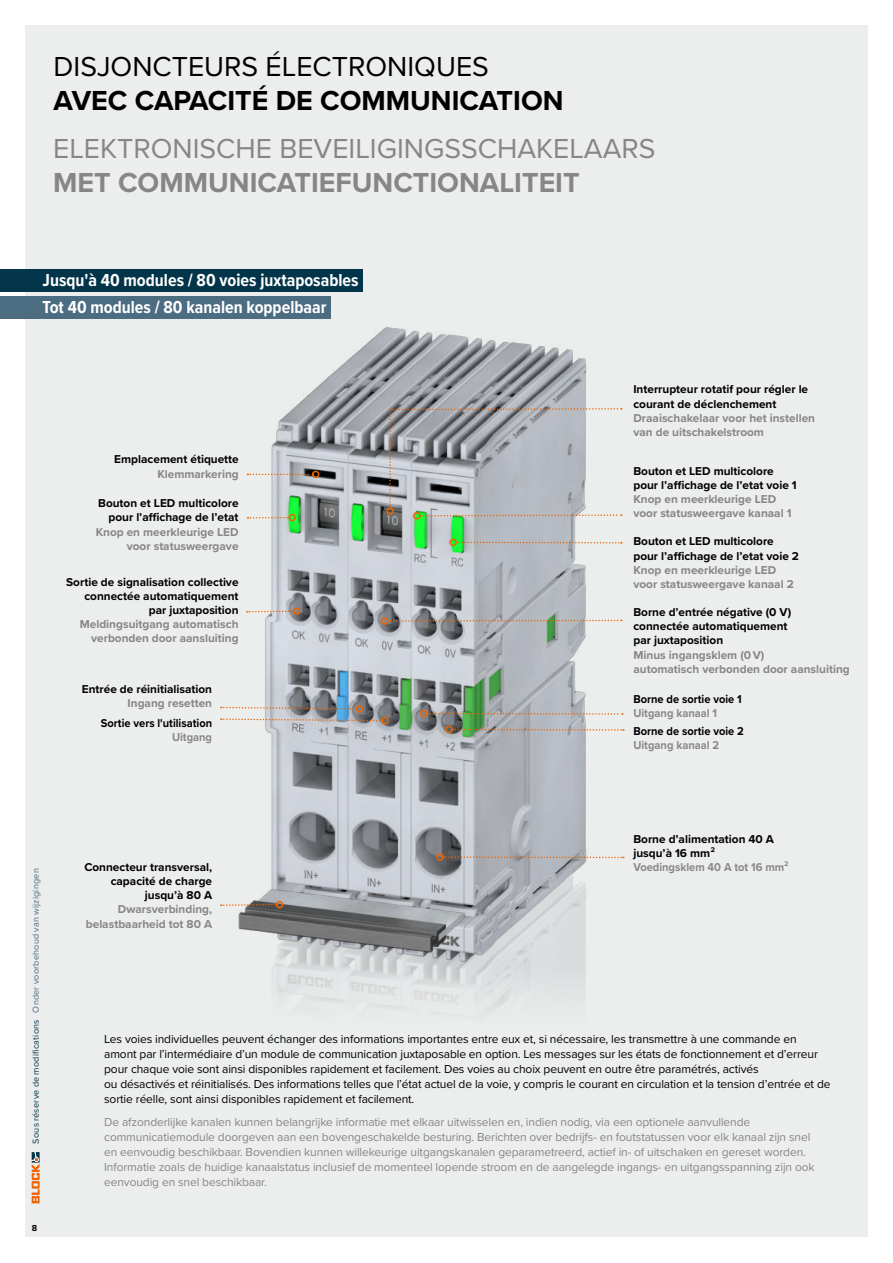
<style>
.page{position:relative;width:893px;height:1263px;background:#fff}
.page>*{position:absolute;margin:0;border:0;box-sizing:border-box;transform-origin:0 0}
.t1{font:28.5px "Proxima Nova";color:#868686}
.t2{font:700 28.5px "Proxima Nova";color:#868686}
.t3{font:700 28.5px "Proxima Nova";color:#000}
.t4{font:28.5px "Proxima Nova";color:#000}
.t5{font:700 18px/27px "Proxima Nova Cond";color:#fff}
.t6{font:12px/15px "Proxima Nova";letter-spacing:-.01em;color:#000}
.t7{font:12px/15px "Proxima Nova";letter-spacing:-.01em;color:#868686}
.t8{font:700 11.85px/14.2px "Proxima Nova";color:#000}
.t9{font:700 11.85px/14.2px "Proxima Nova";color:#868686}
.t10{font:700 11.85px "Proxima Nova";color:#000;scale:.94 1}
.t11{font:700 11.85px "Proxima Nova";color:#888;scale:.94 1}
.t12{font:9px "Proxima Nova";letter-spacing:.025em;color:#4c6c82}
.t13{font:700 9px "Proxima Nova";color:#000}
.s1{color:#03354a}
</style>
<div class="page">
<div style="left:25px;top:26px;width:842px;height:1211px;background:#eceded"></div>
<img style="left:867px;top:925px;width:1px;height:312px">
<svg style="left:32px;top:1152px;width:8px;height:51px"></svg>
<div style="left:0;top:269px;width:363px;height:22px;background:#03354a"></div>
<div style="left:0;top:296px;width:331px;height:22px;background:#4c6c82"></div>
<img style="left:249px;top:318px;width:355px;height:693px">
<img style="left:220px;top:855px;width:281px;height:131px">
<svg style="left:247px;top:474px;width:65px;height:1px"></svg>
<div style="left:312px;top:471px;width:7px;height:7px;border:2px solid #ec6500;border-radius:50%"></div>
<svg style="left:248px;top:517px;width:40px;height:2px"></svg>
<div style="left:288px;top:514px;width:8px;height:7px;border:2px solid #ec6500;border-radius:50%"></div>
<svg style="left:247px;top:610px;width:46px;height:3px"></svg>
<div style="left:293px;top:607px;width:7px;height:8px;border:2px solid #ec6500;border-radius:50%"></div>
<div style="left:413px;top:512px;width:7px;height:7px;border:2px solid #ec6500;border-radius:50%"></div>
<svg style="left:457px;top:542px;width:165px;height:1px"></svg>
<div style="left:449px;top:539px;width:8px;height:7px;border:2px solid #ec6500;border-radius:50%"></div>
<svg style="left:428px;top:713px;width:195px;height:2px"></svg>
<div style="left:420px;top:710px;width:8px;height:7px;border:2px solid #ec6500;border-radius:50%"></div>
<svg style="left:453px;top:729px;width:171px;height:2px"></svg>
<div style="left:445px;top:726px;width:8px;height:7px;border:2px solid #ec6500;border-radius:50%"></div>
<svg style="left:221px;top:903px;width:56px;height:4px"></svg>
<div style="left:276px;top:901px;width:7px;height:7px;border:2px solid #ec6500;border-radius:50%"></div>
<svg style="left:388px;top:619px;width:234px;height:3px"></svg>
<div style="left:381px;top:617px;width:7px;height:8px;border:2px solid #ec6500;border-radius:50%"></div>
<svg style="left:221px;top:706px;width:135px;height:4px"></svg>
<div style="left:355px;top:705px;width:8px;height:8px;border:2px solid #ec6500;border-radius:50%"></div>
<svg style="left:221px;top:718px;width:161px;height:4px"></svg>
<div style="left:381px;top:717px;width:7px;height:7px;border:2px solid #ec6500;border-radius:50%"></div>
<svg style="left:444px;top:856px;width:180px;height:2px"></svg>
<div style="left:436px;top:853px;width:8px;height:8px;border:2px solid #ec6500;border-radius:50%"></div>
<svg style="left:389px;top:407px;width:233px;height:110px"></svg>
<div style="left:386px;top:507px;width:8px;height:8px;border:2px solid #ec6500;border-radius:50%"></div>
<h1 class="t4" style="left:54px;top:51px;width:437px">DISJONCTEURS ÉLECTRONIQUES</h1>
<h1 class="t3" style="left:54px;top:85px;width:511px">AVEC CAPACITÉ DE COMMUNICATION</h1>
<h1 class="t1" style="left:53px;top:133px;width:604px">ELEKTRONISCHE BEVEILIGINGSSCHAKELAARS</h1>
<h1 class="t2" style="left:53px;top:167px;width:528px">MET COMMUNICATIEFUNCTIONALITEIT</h1>
<h2 class="t5" style="left:43px;top:266px;width:318px">Jusqu'à 40 modules / 80 voies juxtaposables<br>Tot 40 modules / 80 kanalen koppelbaar</h2>
<p class="t8" style="left:114px;top:452px;width:126px">Emplacement étiquette</p>
<p class="t9" style="left:157px;top:466px;width:83px">Klemmarkering</p>
<p class="t8" style="left:98px;top:496px;width:142px;text-align:right">Bouton et LED multicolore pour l’affichage de l’etat</p>
<p class="t9" style="left:96px;top:524px;width:144px;text-align:right">Knop en meerkleurige LED voor statusweergave</p>
<p class="t8" style="left:66px;top:574px;width:174px;text-align:right">Sortie de signalisation collective connectée automatiquement par juxtaposition</p>
<p class="t9" style="left:80px;top:617px;width:160px;text-align:right">Meldingsuitgang automatisch verbonden door aansluiting</p>
<p class="t8" style="left:82px;top:682px;width:132px">Entrée de réinitialisation</p>
<p class="t9" style="left:128px;top:696px;width:86px">Ingang resetten</p>
<p class="t10" style="left:101px;top:716px;width:120px">Sortie vers l'utilisation</p>
<p class="t11" style="left:172px;top:731px;width:44px">Uitgang</p>
<p class="t8" style="left:633px;top:382px;width:176px">Interrupteur rotatif pour régler le courant de déclenchement</p>
<p class="t9" style="left:633px;top:411px;width:183px">Draaischakelaar voor het instellen van de uitschakelstroom</p>
<p class="t8" style="left:633px;top:464px;width:165px">Bouton et LED multicolore pour l’affichage de l’etat voie 1</p>
<p class="t9" style="left:633px;top:492px;width:160px">Knop en meerkleurige LED voor statusweergave kanaal 1</p>
<p class="t8" style="left:633px;top:534px;width:167px">Bouton et LED multicolore pour l’affichage de l’etat voie 2</p>
<p class="t9" style="left:633px;top:563px;width:162px">Knop en meerkleurige LED voor statusweergave kanaal 2</p>
<p class="t8" style="left:633px;top:605px;width:159px">Borne d’entrée négative (0 V) connectée automatiquement par juxtaposition</p>
<p class="t9" style="left:633px;top:647px;width:218px">Minus ingangsklem (0 V)<br>automatisch verbonden door aansluiting</p>
<p class="t10" style="left:633px;top:693px;width:117px">Borne de sortie voie 1</p>
<p class="t11" style="left:633px;top:707px;width:91px">Uitgang kanaal 1</p>
<p class="t10" style="left:633px;top:724px;width:119px">Borne de sortie voie 2</p>
<p class="t11" style="left:633px;top:739px;width:93px">Uitgang kanaal 2</p>
<p class="t12" style="left:31px;top:1143px;width:277px;rotate:-90deg"><span class="s1">Sous réserve de modifications</span> Onder voorbehoud van wijzigingen</p>
<p class="t13" style="left:32px;top:1223px;width:7px">8</p>
<p class="t8" style="left:84px;top:860px;width:129px;text-align:right">Connecteur transversal, capacité de charge jusqu’à 80 A</p>
<p class="t9" style="left:86px;top:902px;width:128px;text-align:right">Dwarsverbinding, belastbaarheid tot 80 A</p>
<p class="t8" style="left:633px;top:831px;width:142px">Borne d’alimentation 40 A jusqu’à 16 mm²</p>
<p class="t11" style="left:633px;top:861px;width:167px">Voedingsklem 40 A tot 16 mm²</p>
<p class="t6" style="left:104px;top:1031px;width:728px">Les voies individuelles peuvent échanger des informations importantes entre eux et, si nécessaire, les transmettre à une commande en amont par l’intermédiaire d’un module de communication juxtaposable en option. Les messages sur les états de fonctionnement et d’erreur pour chaque voie sont ainsi disponibles rapidement et facilement. Des voies au choix peuvent en outre être paramétrés, activés<br>ou désactivés et réinitialisés. Des informations telles que l’état actuel de la voie, y compris le courant en circulation et la tension d’entrée et de sortie réelle, sont ainsi disponibles rapidement et facilement.</p>
<p class="t7" style="left:104px;top:1115px;width:712px">De afzonderlijke kanalen kunnen belangrijke informatie met elkaar uitwisselen en, indien nodig, via een optionele aanvullende communicatiemodule doorgeven aan een bovengeschakelde besturing. Berichten over bedrijfs- en foutstatussen voor elk kanaal zijn snel en eenvoudig beschikbaar. Bovendien kunnen willekeurige uitgangskanalen geparametreerd, actief in- of uitschaken en gereset worden.<br>Informatie zoals de huidige kanaalstatus inclusief de momenteel lopende stroom en de aangelegde ingangs- en uitgangsspanning zijn ook eenvoudig en snel beschikbaar.</p>
</div>
